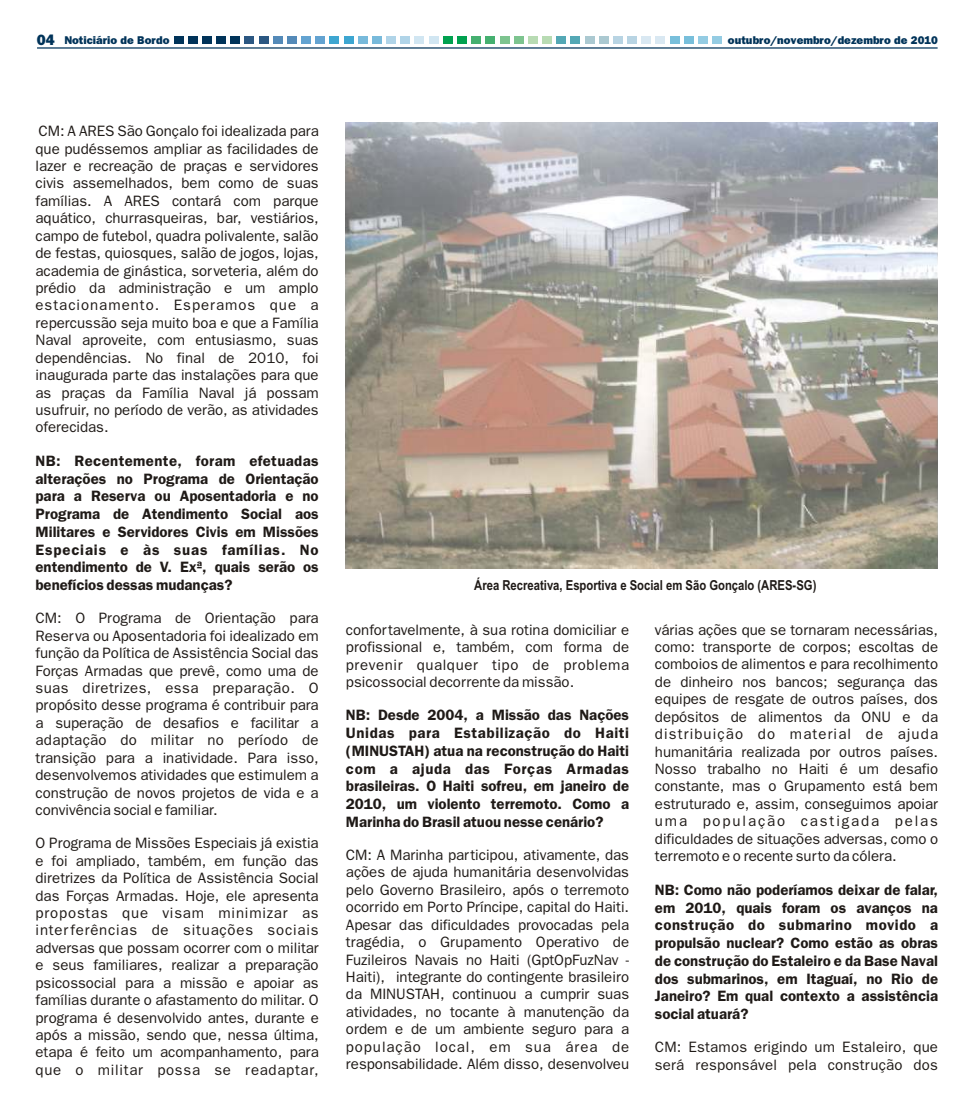
<style>
.page{position:relative;width:975px;height:1117px;background:#fff}
.page>*{position:absolute;margin:0;border:0;box-sizing:border-box;transform-origin:0 0}
.t1{font:15px/17.4px "Frankfurt Gothic";color:#1f1a17;text-align:justify}
.t2{font:700 15px/17.8px "Frankfurt Gothic";color:#1f1a17;text-align:justify}
.t3{font:700 13.75px "Arial Narrow";color:#1f1a17}
.t4{font:800 11.25px "Frankfurt Gothic";color:#003359}
.s1{font-size:15px}
</style>
<div class="page">
<hr style="left:37px;top:47px;width:901px;height:2px;background:#003359">
<div style="left:202px;top:36px;width:9px;height:8px;background:#003359"></div>
<div style="left:216px;top:36px;width:10px;height:8px;background:#003359"></div>
<div style="left:231px;top:36px;width:9px;height:8px;background:#003359"></div>
<div style="left:245px;top:36px;width:9px;height:8px;background:#2b5782"></div>
<div style="left:259px;top:36px;width:9px;height:8px;background:#2b5782"></div>
<div style="left:273px;top:36px;width:9px;height:8px;background:#548ab8"></div>
<div style="left:287px;top:36px;width:10px;height:8px;background:#548ab8"></div>
<div style="left:301px;top:36px;width:10px;height:8px;background:#63a3d1"></div>
<div style="left:316px;top:36px;width:9px;height:8px;background:#63a3d1"></div>
<div style="left:330px;top:36px;width:9px;height:8px;background:#3da6d1"></div>
<div style="left:344px;top:36px;width:9px;height:8px;background:#3da6d1"></div>
<div style="left:358px;top:36px;width:9px;height:8px;background:#78badb"></div>
<div style="left:372px;top:36px;width:10px;height:8px;background:#78badb"></div>
<div style="left:387px;top:36px;width:9px;height:8px;background:#b0d4e8"></div>
<div style="left:401px;top:36px;width:9px;height:8px;background:#b0d4e8"></div>
<div style="left:415px;top:36px;width:9px;height:8px;background:#d1e6f2"></div>
<div style="left:429px;top:36px;width:9px;height:8px;background:#d1e6f2"></div>
<div style="left:443px;top:36px;width:9px;height:8px;background:#00a14f"></div>
<div style="left:457px;top:36px;width:10px;height:8px;background:#00a14f"></div>
<div style="left:472px;top:36px;width:9px;height:8px;background:#45b070"></div>
<div style="left:486px;top:36px;width:9px;height:8px;background:#45b070"></div>
<div style="left:500px;top:36px;width:9px;height:8px;background:#7dc48f"></div>
<div style="left:514px;top:36px;width:9px;height:8px;background:#7dc48f"></div>
<div style="left:528px;top:36px;width:9px;height:8px;background:#b8dbb3"></div>
<div style="left:542px;top:36px;width:10px;height:8px;background:#b8dbb3"></div>
<div style="left:557px;top:36px;width:9px;height:8px;background:#54a8b5"></div>
<div style="left:571px;top:36px;width:9px;height:8px;background:#54a8b5"></div>
<div style="left:585px;top:36px;width:9px;height:8px;background:#abc9d1"></div>
<div style="left:599px;top:36px;width:9px;height:8px;background:#abc9d1"></div>
<div style="left:613px;top:36px;width:10px;height:8px;background:#b8d4e3"></div>
<div style="left:627px;top:36px;width:10px;height:8px;background:#b8d4e3"></div>
<div style="left:642px;top:36px;width:9px;height:8px;background:#d9e8f2"></div>
<div style="left:656px;top:36px;width:9px;height:8px;background:#d9e8f2"></div>
<div style="left:670px;top:36px;width:9px;height:8px;background:#78bfdb"></div>
<div style="left:684px;top:36px;width:9px;height:8px;background:#78bfdb"></div>
<div style="left:698px;top:36px;width:10px;height:8px;background:#94cce3"></div>
<div style="left:713px;top:36px;width:9px;height:8px;background:#94cce3"></div>
<div style="left:188px;top:36px;width:10px;height:8px;background:#003359"></div>
<div style="left:175px;top:36px;width:9px;height:8px;background:#003359"></div>
<img style="left:345px;top:123px;width:592px;height:445px">
<p class="t4" style="left:37px;top:37px;width:134px"><span class="s1">04</span> Noticiário de Bordo</p>
<p class="t4" style="left:728px;top:37px;width:212px">outubro/novembro/dezembro de 2010</p>
<p class="t1" style="left:36px;top:124px;width:285px">CM: A ARES São Gonçalo foi idealizada para que pudéssemos ampliar as facilidades de lazer e recreação de praças e servidores civis assemelhados, bem como de suas famílias. A ARES contará com parque aquático, churrasqueiras, bar, vestiários, campo de futebol, quadra polivalente, salão de festas, quiosques, salão de jogos, lojas, academia de ginástica, sorveteria, além do prédio da administração e um amplo estacionamento. Esperamos que a repercussão seja muito boa e que a Família Naval aproveite, com entusiasmo, suas dependências. No final de 2010, foi inaugurada parte das instalações para que as praças da Família Naval já possam usufruir, no período de verão, as atividades oferecidas.</p>
<p class="t2" style="left:36px;top:453px;width:285px">NB: Recentemente, foram efetuadas alterações no Programa de Orientação para a Reserva ou Aposentadoria e no Programa de Atendimento Social aos Militares e Servidores Civis em Missões Especiais e às suas famílias. No entendimento de V. Exª, quais serão os benefícios dessas mudanças?</p>
<p class="t1" style="left:36px;top:610px;width:285px">CM: O Programa de Orientação para Reserva ou Aposentadoria foi idealizado em função da Política de Assistência Social das Forças Armadas que prevê, como uma de suas diretrizes, essa preparação. O propósito desse programa é contribuir para a superação de desafios e facilitar a adaptação do militar no período de transição para a inatividade. Para isso, desenvolvemos atividades que estimulem a construção de novos projetos de vida e a convivência social e familiar.</p>
<p class="t1" style="left:36px;top:835px;width:285px">O Programa de Missões Especiais já existia e foi ampliado, também, em função das diretrizes da Política de Assistência Social das Forças Armadas. Hoje, ele apresenta propostas que visam minimizar as interferências de situações sociais adversas que possam ocorrer com o militar e seus familiares, realizar a preparação psicossocial para a missão e apoiar as famílias durante o afastamento do militar. O programa é desenvolvido antes, durante e após a missão, sendo que, nessa última, etapa é feito um acompanhamento, para que o militar possa se readaptar,</p>
<p class="t3" style="left:474px;top:579px;width:344px">Área Recreativa, Esportiva e Social em São Gonçalo (ARES-SG)</p>
<p class="t1" style="left:346px;top:622px;width:285px">confortavelmente, à sua rotina domiciliar e profissional e, também, com forma de prevenir qualquer tipo de problema psicossocial decorrente da missão.</p>
<p class="t2" style="left:346px;top:707px;width:285px">NB: Desde 2004, a Missão das Nações Unidas para Estabilização do Haiti (MINUSTAH) atua na reconstrução do Haiti com a ajuda das Forças Armadas brasileiras. O Haiti sofreu, em janeiro de 2010, um violento terremoto. Como a Marinha do Brasil atuou nesse cenário?</p>
<p class="t1" style="left:346px;top:847px;width:285px">CM: A Marinha participou, ativamente, das ações de ajuda humanitária desenvolvidas pelo Governo Brasileiro, após o terremoto ocorrido em Porto Príncipe, capital do Haiti.<br>Apesar das dificuldades provocadas pela tragédia, o Grupamento Operativo de Fuzileiros Navais no Haiti (GptOpFuzNav - Haiti), integrante do contingente brasileiro da MINUSTAH, continuou a cumprir suas atividades, no tocante à manutenção da ordem e de um ambiente seguro para a população local, em sua área de responsabilidade. Além disso, desenvolveu</p>
<p class="t1" style="left:655px;top:622px;width:285px">várias ações que se tornaram necessárias, como: transporte de corpos; escoltas de comboios de alimentos e para recolhimento de dinheiro nos bancos; segurança das equipes de resgate de outros países, dos depósitos de alimentos da ONU e da distribuição do material de ajuda humanitária realizada por outros países.<br>Nosso trabalho no Haiti é um desafio constante, mas o Grupamento está bem estruturado e, assim, conseguimos apoiar uma população castigada pelas dificuldades de situações adversas, como o terremoto e o recente surto da cólera.</p>
<p class="t2" style="left:655px;top:882px;width:285px">NB: Como não poderíamos deixar de falar, em 2010, quais foram os avanços na construção do submarino movido a propulsão nuclear? Como estão as obras de construção do Estaleiro e da Base Naval dos submarinos, em Itaguaí, no Rio de Janeiro? Em qual contexto a assistência social atuará?</p>
<p class="t1" style="left:655px;top:1039px;width:285px;line-height:17.8px">CM: Estamos erigindo um Estaleiro, que será responsável pela construção dos</p>
</div>
